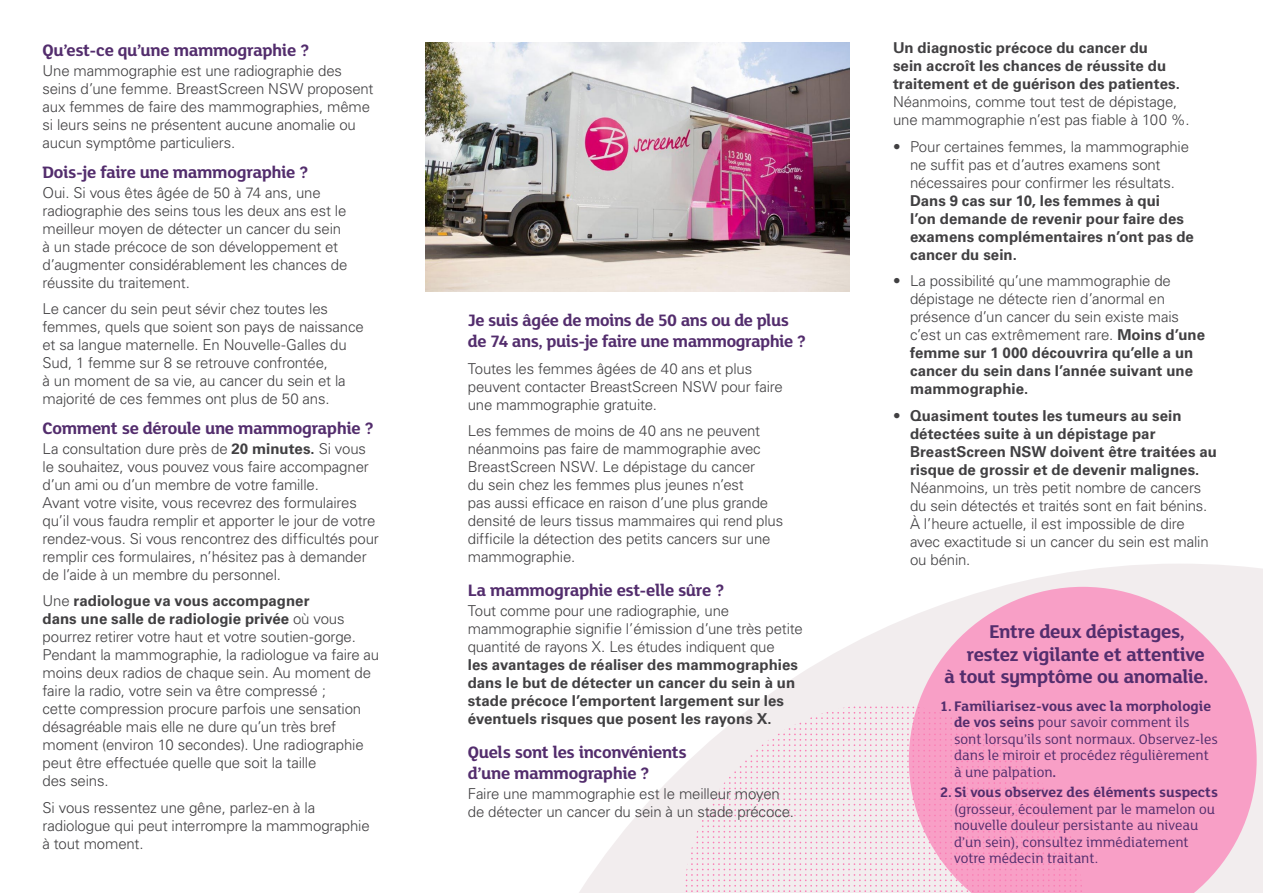
<style>
.page{position:relative;width:1263px;height:893px;background:#fff}
.page>*{position:absolute;margin:0;border:0;box-sizing:border-box;transform-origin:0 0}
.t1{font:700 20.1px "FS Lola";letter-spacing:-.02em;color:#532d6d}
.t2{font:700 18px/21px "FS Lola";letter-spacing:-.02em;color:#532d6d}
.t3{font:15.15px/16.5px "FS Lola";color:#532d6d}
.t4{font:700 15.15px "FS Lola";color:#532d6d}
.t5{font:300 15px/18px "Univers LT Std";letter-spacing:-.01em;color:#414042}
.t6{font:700 15px/18px "Univers LT Std";letter-spacing:.005em;color:#414042}
.s1{font-weight:700}
.s2{font-weight:300}
</style>
<div class="page">
<svg style="left:579px;top:564px;width:684px;height:329px"></svg>
<svg style="left:686px;top:706px;width:223px;height:186px;background:#f3e7eb"></svg>
<svg style="left:909px;top:587px;width:348px;height:306px;background:#f7abcc"></svg>
<img style="left:425px;top:43px;width:424px;height:248px">
<p class="t2" style="left:43px;top:39px;width:268px">Qu’est-ce qu’une mammographie ?</p>
<p class="t5" style="left:43px;top:62px;width:332px">Une mammographie est une radiographie des seins d’une femme. BreastScreen NSW proposent aux femmes de faire des mammographies, même si leurs seins ne présentent aucune anomalie ou aucun symptôme particuliers.</p>
<p class="t2" style="left:43px;top:160px;width:268px">Dois-je faire une mammographie ?</p>
<p class="t5" style="left:43px;top:183px;width:306px">Oui. Si vous êtes âgée de 50 à 74 ans, une radiographie des seins tous les deux ans est le meilleur moyen de détecter un cancer du sein à un stade précoce de son développement et d’augmenter considérablement les chances de réussite du traitement.</p>
<p class="t5" style="left:43px;top:300px;width:323px">Le cancer du sein peut sévir chez toutes les femmes, quels que soient son pays de naissance et sa langue maternelle. En Nouvelle-Galles du Sud, 1 femme sur 8 se retrouve confrontée,<br>à un moment de sa vie, au cancer du sein et la majorité de ces femmes ont plus de 50 ans.</p>
<p class="t2" style="left:43px;top:417px;width:333px">Comment se déroule une mammographie ?</p>
<p class="t5" style="left:43px;top:440px;width:338px">La consultation dure près de <span class="s1">20 minutes.</span> Si vous le souhaitez, vous pouvez vous faire accompagner d’un ami ou d’un membre de votre famille.<br>Avant votre visite, vous recevrez des formulaires qu’il vous faudra remplir et apporter le jour de votre rendez-vous. Si vous rencontrez des difficultés pour remplir ces formulaires, n’hésitez pas à demander de l’aide à un membre du personnel.</p>
<p class="t5" style="left:43px;top:592px;width:338px">Une <span class="s1">radiologue va vous accompagner<br>dans une salle de radiologie privée</span> où vous pourrez retirer votre haut et votre soutien-gorge.<br>Pendant la mammographie, la radiologue va faire au moins deux radios de chaque sein. Au moment de faire la radio, votre sein va être compressé ;<br>cette compression procure parfois une sensation désagréable mais elle ne dure qu’un très bref moment (environ 10 secondes). Une radiographie peut être effectuée quelle que soit la taille<br>des seins.</p>
<p class="t5" style="left:43px;top:799px;width:329px">Si vous ressentez une gêne, parlez-en à la radiologue qui peut interrompre la mammographie à tout moment.</p>
<p class="t2" style="left:468px;top:309px;width:340px">Je suis âgée de moins de 50 ans ou de plus de 74 ans, puis-je faire une mammographie ?</p>
<p class="t5" style="left:468px;top:359px;width:317px">Toutes les femmes âgées de 40 ans et plus peuvent contacter BreastScreen NSW pour faire une mammographie gratuite.</p>
<p class="t5" style="left:468px;top:422px;width:317px">Les femmes de moins de 40 ans ne peuvent néanmoins pas faire de mammographie avec BreastScreen NSW. Le dépistage du cancer<br>du sein chez les femmes plus jeunes n’est<br>pas aussi efficace en raison d’une plus grande densité de leurs tissus mammaires qui rend plus difficile la détection des petits cancers sur une mammographie.</p>
<p class="t2" style="left:468px;top:579px;width:258px">La mammographie est-elle sûre ?</p>
<p class="t5" style="left:468px;top:602px;width:337px">Tout comme pour une radiographie, une mammographie signifie l’émission d’une très petite quantité de rayons X. Les études indiquent que</p>
<p class="t6" style="left:468px;top:656px;width:332px">les avantages de réaliser des mammographies dans le but de détecter un cancer du sein à un stade précoce l’emportent largement sur les éventuels risques que posent les rayons X.</p>
<p class="t2" style="left:468px;top:740px;width:220px">Quels sont les inconvénients d’une mammographie ?</p>
<p class="t5" style="left:468px;top:784px;width:328px">Faire une mammographie est le meilleur moyen de détecter un cancer du sein à un stade précoce.</p>
<p class="t6" style="left:893px;top:39px;width:288px">Un diagnostic précoce du cancer du sein accroît les chances de réussite du traitement et de guérison des patientes.</p>
<p class="t5" style="left:893px;top:93px;width:298px">Néanmoins, comme tout test de dépistage, une mammographie n’est pas fiable à 100 %.</p>
<p class="t5" style="left:910px;top:138px;width:280px;text-indent:-17px">• Pour certaines femmes, la mammographie ne suffit pas et d’autres examens sont nécessaires pour confirmer les résultats.</p>
<p class="t6" style="left:910px;top:192px;width:285px">Dans 9 cas sur 10, les femmes à qui<br>l’on demande de revenir pour faire des examens complémentaires n’ont pas de cancer du sein.</p>
<p class="t5" style="left:910px;top:272px;width:297px;text-indent:-17px">• La possibilité qu’une mammographie de dépistage ne détecte rien d’anormal en présence d’un cancer du sein existe mais c’est un cas extrêmement rare. <span class="s1">Moins d’une femme sur 1 000 découvrira qu’elle a un cancer du sein dans l’année suivant une mammographie.</span></p>
<p class="t6" style="left:910px;top:407px;width:308px;text-indent:-17px"><span class="s2">•</span> Quasiment toutes les tumeurs au sein détectées suite à un dépistage par BreastScreen NSW doivent être traitées au risque de grossir et de devenir malignes.</p>
<p class="t5" style="left:910px;top:479px;width:300px">Néanmoins, un très petit nombre de cancers du sein détectés et traités sont en fait bénins.<br>À l’heure actuelle, il est impossible de dire avec exactitude si un cancer du sein est malin ou bénin.</p>
<h1 class="t1" style="left:989px;top:618px;width:197px">Entre deux dépistages,</h1>
<h1 class="t1" style="left:967px;top:640px;width:240px">restez vigilante et attentive</h1>
<h1 class="t1" style="left:944px;top:663px;width:266px">à tout symptôme ou anomalie.</h1>
<p class="t3" style="left:954px;top:697px;width:265px;text-indent:-14px"><span class="s1">1. Familiarisez-vous avec la morphologie de vos seins</span> pour savoir comment ils sont lorsqu’ils sont normaux. Observez-les dans le miroir et procédez régulièrement à une palpation<span class="s1">.</span></p>
<p class="t4" style="left:940px;top:782px;width:280px">2. Si vous observez des éléments suspects</p>
<p class="t3" style="left:954px;top:800px;width:262px">(grosseur, écoulement par le mamelon ou nouvelle douleur persistante au niveau d’un sein), consultez immédiatement votre médecin traitant.</p>
</div>
